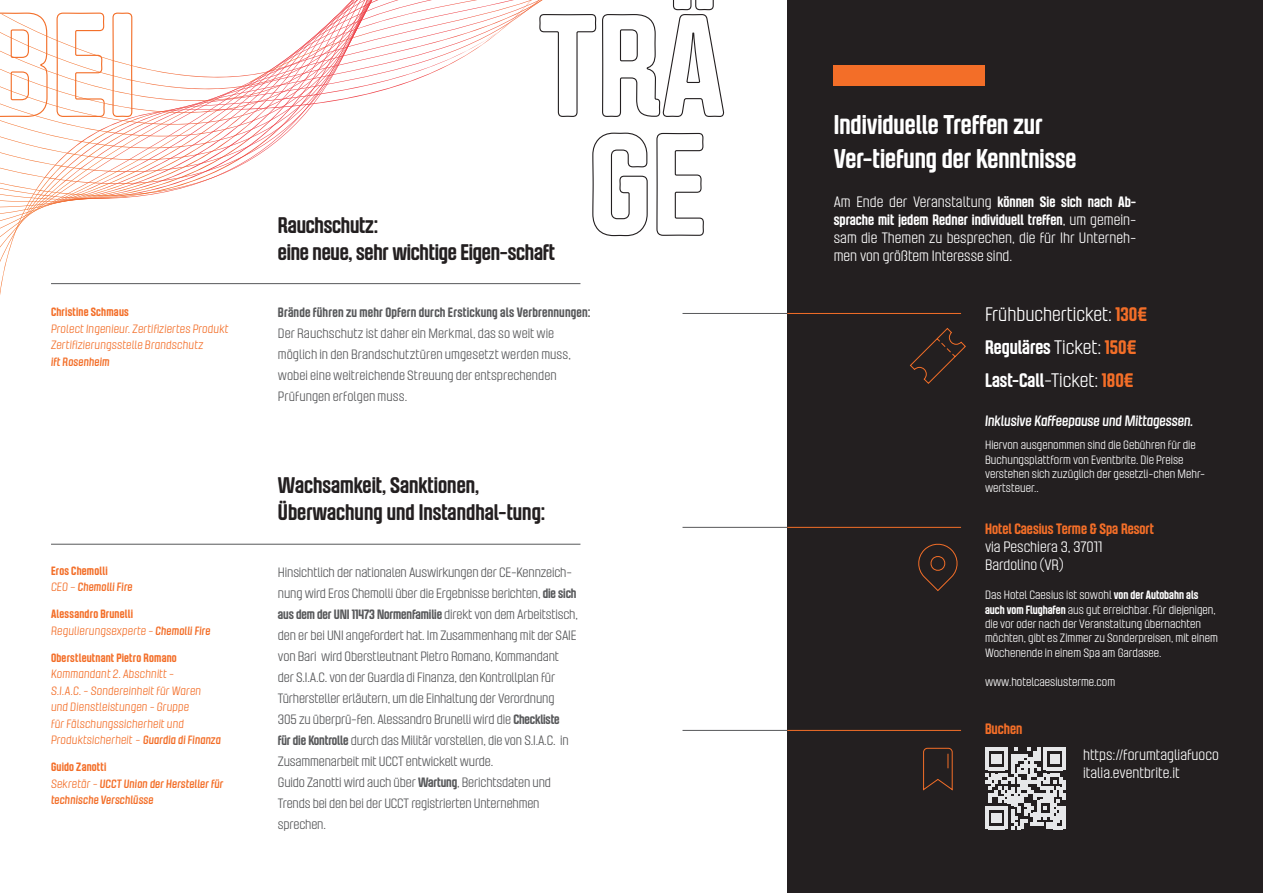
<style>
.page{position:relative;width:1263px;height:893px;background:#fff}
.page>*{position:absolute;margin:0;border:0;box-sizing:border-box;transform-origin:0 0}
.t1{font:700 27px/34.5px "Malleable Grotesque";color:#fff}
.t2{font:700 22.5px/27px "Malleable Grotesque";color:#231f20}
.t3{font:300 19.5px/33px "Malleable Grotesque";color:#fff}
.t4{font:300 15px/18px "Malleable Grotesque";color:#fff}
.t5{font:italic 600 15px "Malleable Grotesque";color:#fff}
.t6{font:700 15px "Malleable Grotesque";color:#f36e28}
.t7{font:300 13.5px/21px "Malleable Grotesque";letter-spacing:-.01em;color:#57585a}
.t8{font:700 13.5px "Malleable Grotesque";letter-spacing:.01em;color:#57585a}
.t9{font:300 12px/14.4px "Malleable Grotesque";color:#fff}
.t10{font:italic 300 12px/16.5px "Malleable Grotesque";letter-spacing:.015em;color:#f36e28}
.t11{font:italic 600 12px/16.5px "Malleable Grotesque";letter-spacing:.015em;color:#f36e28}
.t12{font:700 12px/16.5px "Malleable Grotesque";letter-spacing:.02em;color:#f36e28}
.s1{font-weight:300;font-style:italic}
.s2{font-weight:600;font-style:italic}
.s3{font-weight:700;font-style:normal}
.s4{font-weight:600}
.s5{font-weight:300}
.s6{font-weight:700}
.s7{font-weight:700;color:#f36e28}
</style>
<div class="page">
<div style="left:787px;top:0;width:476px;height:893px;background:#231f20"></div>
<hr style="left:51px;top:283px;width:529px;height:1px;background:#57585a">
<hr style="left:682px;top:313px;width:105px;height:1px;background:#57585a">
<hr style="left:682px;top:527px;width:105px;height:1px;background:#57585a">
<hr style="left:682px;top:730px;width:105px;height:1px;background:#57585a">
<hr style="left:787px;top:313px;width:174px;height:1px;background:#f36e28">
<hr style="left:787px;top:527px;width:174px;height:1px;background:#f36e28">
<hr style="left:787px;top:730px;width:174px;height:1px;background:#f36e28">
<hr style="left:51px;top:544px;width:529px;height:1px;background:#57585a">
<div style="left:834px;top:65px;width:151px;height:21px;background:#f36e28"></div>
<svg style="left:985px;top:747px;width:81px;height:82px"></svg>
<hr style="left:1063px;top:806px;width:3px;height:23px;background:#e6e7e9">
<svg style="left:910px;top:328px;width:56px;height:56px"></svg>
<svg style="left:918px;top:543px;width:40px;height:48px"></svg>
<svg style="left:923px;top:747px;width:30px;height:44px"></svg>
<svg style="left:543px;top:0;width:182px;height:117px"></svg>
<svg style="left:592px;top:132px;width:56px;height:105px"></svg>
<svg style="left:656px;top:132px;width:48px;height:104px"></svg>
<svg style="left:0;top:262px;width:531px;height:33px"></svg>
<svg style="left:0;top:194px;width:155px;height:11px"></svg>
<svg style="left:0;top:182px;width:202px;height:12px"></svg>
<svg style="left:7px;top:170px;width:224px;height:12px"></svg>
<svg style="left:0;top:159px;width:252px;height:11px"></svg>
<svg style="left:0;top:147px;width:270px;height:12px"></svg>
<svg style="left:0;top:135px;width:285px;height:12px"></svg>
<svg style="left:10px;top:124px;width:286px;height:11px"></svg>
<svg style="left:0;top:118px;width:302px;height:6px"></svg>
<svg style="left:0;top:0;width:514px;height:118px"></svg>
<p class="t12" style="left:51px;top:304px;width:79px">Christine Schmaus</p>
<p class="t10" style="left:51px;top:320px;width:179px">Prolect Ingenieur. Zertifiziertes Produkt<br>Zertifizierungsstelle Brandschutz</p>
<p class="t11" style="left:51px;top:353px;width:60px">ift Rosenheim</p>
<p class="t12" style="left:51px;top:562px;width:83px">Eros Chemolli<br><span class="s1">CEO –</span> <span class="s2">Chemolli Fire</span></p>
<p class="t10" style="left:51px;top:606px;width:161px"><span class="s3">Alessandro Brunelli<br></span>Regulierungsexperte - <span class="s4">Chemolli Fire</span></p>
<p class="t12" style="left:51px;top:649px;width:127px">Oberstleutnant Pietro Romano</p>
<p class="t10" style="left:51px;top:666px;width:171px">Kommandant 2. Abschnitt -<br>S.I.A.C. - Sondereinheit für Waren und Dienstleistungen - Gruppe<br>für Fälschungssicherheit und<br>Produktsicherheit - <span class="s4">Guardia di Finanza</span></p>
<p class="t11" style="left:51px;top:759px;width:174px"><span class="s3">Guido Zanotti<br></span><span class="s5">Sekretär -</span> UCCT Union der Hersteller für technische Verschlüsse</p>
<h2 class="t2" style="left:278px;top:211px;width:279px">Rauchschutz:<br>eine neue, sehr wichtige Eigen-schaft</h2>
<p class="t8" style="left:278px;top:303px;width:314px">Brände führen zu mehr Opfern durch Erstickung als Verbrennungen:</p>
<p class="t7" style="left:278px;top:322px;width:295px">Der Rauchschutz ist daher ein Merkmal, das so weit wie möglich in den Brandschutztüren umgesetzt werden muss, wobei eine weitreichende Streuung der entsprechenden Prüfungen erfolgen muss.</p>
<h2 class="t2" style="left:278px;top:472px;width:269px">Wachsamkeit, Sanktionen,<br>Überwachung und Instandhal-tung:</h2>
<p class="t7" style="left:278px;top:561px;width:302px">Hinsichtlich der nationalen Auswirkungen der CE-Kennzeich&shy;nung wird Eros Chemolli über die Ergebnisse berichten, <span class="s6">die sich aus dem der UNI 11473 Normenfamilie</span> direkt von dem Arbeitstisch, den er bei UNI angefordert hat. Im Zusammenhang mit der SAIE von Bari wird Oberstleutnant Pietro Romano, Kommandant der S.I.A.C. von der Guardia di Finanza, den Kontrollplan für Türhersteller erläutern, um die Einhaltung der Verordnung<br>305 zu überprü-fen. Alessandro Brunelli wird die <span class="s6">Checkliste<br>für die Kontrolle</span> durch das Militär vorstellen, die von S.I.A.C. in Zusammenarbeit mit UCCT entwickelt wurde.<br>Guido Zanotti wird auch über <span class="s6">Wartung</span>, Berichtsdaten und Trends bei den bei der UCCT registrierten Unternehmen sprechen.</p>
<h1 class="t1" style="left:834px;top:107px;width:244px">Individuelle Treffen zur<br>Ver-tiefung der Kenntnisse</h1>
<p class="t4" style="left:834px;top:192px;width:304px;text-align:justify">Am Ende der Veranstaltung <span class="s6">können Sie sich nach Ab&shy;sprache mit jedem Redner individuell treffen</span>, um gemein&shy;sam die Themen zu besprechen, die für Ihr Unterneh&shy;men von größtem Interesse sind.</p>
<h3 class="t3" style="left:985px;top:297px;width:164px">Frühbucherticket: <span class="s7">130€<br></span><span class="s6">Reguläres</span> Ticket: <span class="s7">150€<br></span><span class="s6">Last-Call</span>-Ticket: <span class="s7">180€</span></h3>
<p class="t5" style="left:985px;top:411px;width:210px">Inklusive Kaffeepause und Mittagessen.</p>
<p class="t9" style="left:985px;top:437px;width:222px">Hiervon ausgenommen sind die Gebühren für die Buchungsplattform von Eventbrite. Die Preise verstehen sich zuzüglich der gesetzli-chen Mehr&shy;wertsteuer..</p>
<p class="t6" style="left:985px;top:518px;width:170px">Hotel Caesius Terme &amp; Spa Resort</p>
<p class="t4" style="left:985px;top:537px;width:119px">via Peschiera 3, 37011<br>Bardolino (VR)</p>
<p class="t9" style="left:985px;top:587px;width:234px">Das Hotel Caesius ist sowohl <span class="s6">von der Autobahn als auch vom Flughafen</span> aus gut erreichbar. Für diejenigen, die vor oder nach der Veranstaltung übernachten möchten, gibt es Zimmer zu Sonderpreisen, mit einem Wochenende in einem Spa am Gardasee.</p>
<p class="t9" style="left:985px;top:674px;width:132px">www.hotelcaesiusterme.com</p>
<p class="t6" style="left:985px;top:718px;width:39px">Buchen</p>
<p class="t4" style="left:1083px;top:745px;width:137px">https://forumtagliafuoco italia.eventbrite.it</p>
</div>
